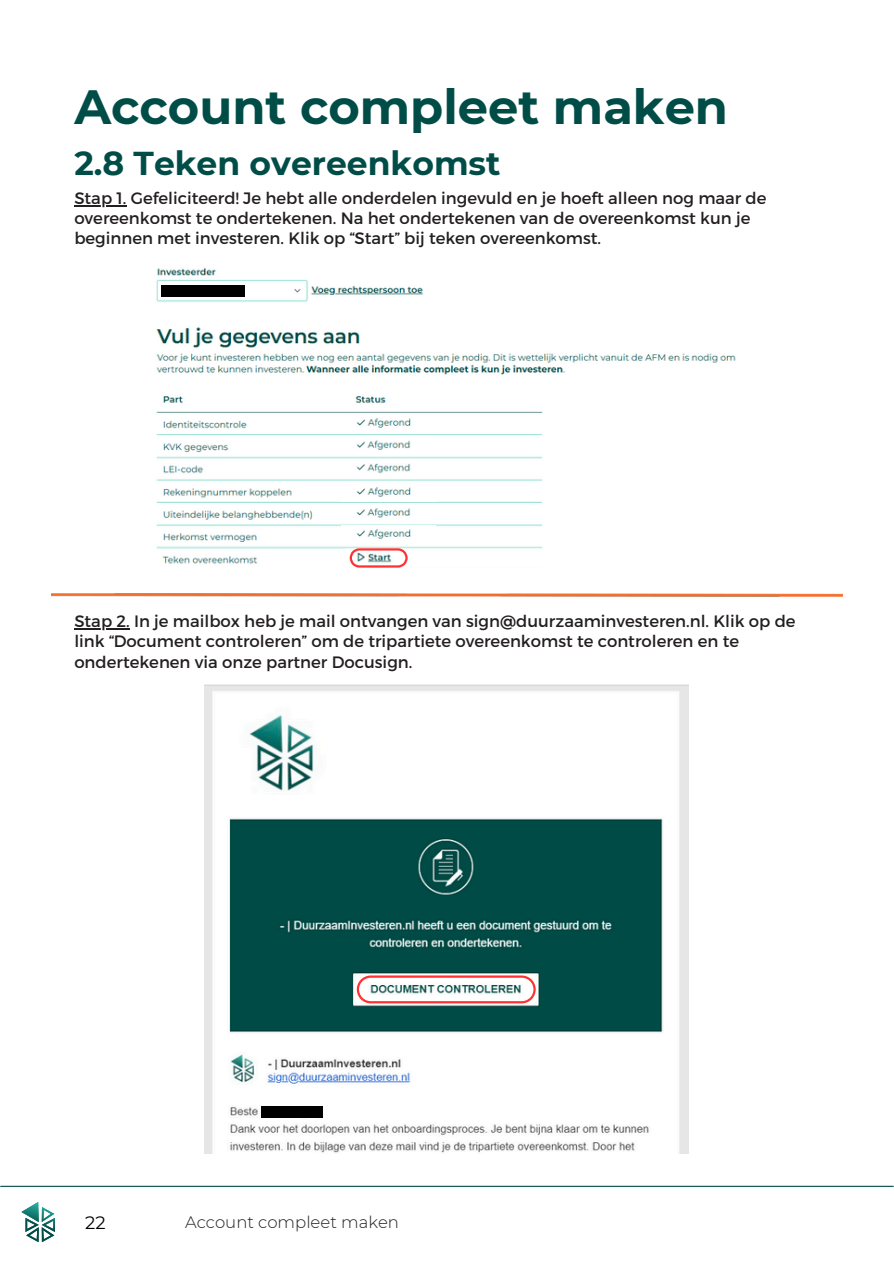
<style>
.page{position:relative;width:894px;height:1264px;background:#fff}
.page>*{position:absolute;margin:0;border:0;box-sizing:border-box;transform-origin:0 0}
.t1{font:700 48px "Montserrat";color:#004d47}
.t2{font:700 33px "Montserrat";color:#004d47}
.t3{font:18px "Montserrat";color:#000}
.t4{font:16.5px/20.2px "Montserrat";color:#231f20}
.t5{font:300 16.5px "Montserrat";color:#231f20}
</style>
<div class="page">
<img style="left:51px;top:593px;width:791px;height:4px">
<svg style="left:21px;top:1202px;width:34px;height:40px"></svg>
<hr style="left:0;top:1185px;width:893px;height:1px;background:#004b46">
<img style="left:156px;top:267px;width:580px;height:297px">
<div style="left:162px;top:285px;width:83px;height:12px;background:#000"></div>
<img style="left:342px;top:483px;width:93px;height:19px">
<img style="left:342px;top:414px;width:93px;height:19px">
<img style="left:345px;top:548px;width:214px;height:16px">
<svg style="left:349px;top:548px;width:58px;height:19px"></svg>
<img style="left:342px;top:525px;width:93px;height:20px">
<img style="left:205px;top:684px;width:483px;height:469px">
<div style="left:262px;top:1105px;width:61px;height:12px;background:#000"></div>
<svg style="left:356px;top:975px;width:179px;height:28px"></svg>
<hr style="left:74px;top:205px;width:52px;height:1px;background:#231f20">
<hr style="left:74px;top:628px;width:56px;height:1px;background:#231f20">
<p class="t1" style="left:74px;top:78px;width:655px">Account compleet maken</p>
<p class="t2" style="left:74px;top:143px;width:427px">2.8 Teken overeenkomst</p>
<p class="t4" style="left:74px;top:187px;width:693px">Stap 1. Gefeliciteerd! Je hebt alle onderdelen ingevuld en je hoeft alleen nog maar de overeenkomst te ondertekenen. Na het ondertekenen van de overeenkomst kun je beginnen met investeren. Klik op “Start” bij teken overeenkomst.</p>
<p class="t4" style="left:74px;top:610px;width:722px">Stap 2. In je mailbox heb je mail ontvangen van sign@duurzaaminvesteren.nl. Klik op de link “Document controleren” om de tripartiete overeenkomst te controleren en te ondertekenen via onze partner Docusign.</p>
<p class="t3" style="left:85px;top:1211px;width:22px">22</p>
<h1 class="t5" style="left:185px;top:1211px;width:215px">Account compleet maken</h1>
</div>
